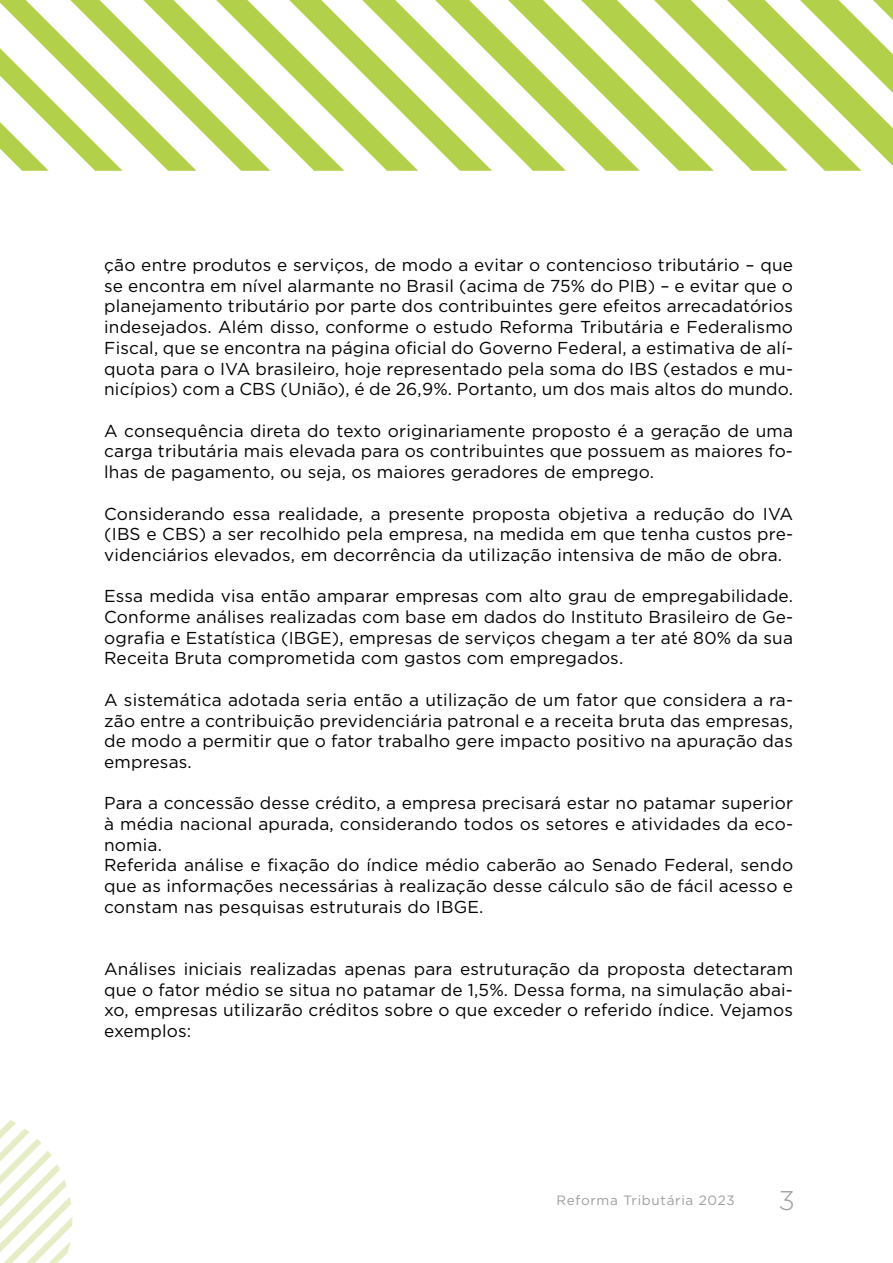
<style>
.page{position:relative;width:893px;height:1263px;background:#fff}
.page>*{position:absolute;margin:0;border:0;box-sizing:border-box;transform-origin:0 0}
.t1{font:300 27px "Gotham";color:#9d9d9c}
.t2{font:17.25px/20.7px "Gotham";letter-spacing:.01em;color:#000;text-align:justify}
.t3{font:13.5px "Gotham";letter-spacing:.05em;color:#9d9d9c}
</style>
<div class="page">
<svg style="left:0;top:1115px;width:72px;height:148px"></svg>
<svg style="left:0;top:0;width:893px;height:171px"></svg>
<p class="t2" style="left:104px;top:254px;width:690px">ção entre produtos e serviços, de modo a evitar o contencioso tributário – que se encontra em nível alarmante no Brasil (acima de 75% do PIB) – e evitar que o planejamento tributário por parte dos contribuintes gere efeitos arrecadatórios indesejados. Além disso, conforme o estudo Reforma Tributária e Federalismo Fiscal, que se encontra na página oficial do Governo Federal, a estimativa de alí&shy;quota para o IVA brasileiro, hoje representado pela soma do IBS (estados e mu&shy;nicípios) com a CBS (União), é de 26,9%. Portanto, um dos mais altos do mundo.</p>
<p class="t2" style="left:104px;top:420px;width:690px">A consequência direta do texto originariamente proposto é a geração de uma carga tributária mais elevada para os contribuintes que possuem as maiores fo&shy;lhas de pagamento, ou seja, os maiores geradores de emprego.</p>
<p class="t2" style="left:104px;top:503px;width:690px">Considerando essa realidade, a presente proposta objetiva a redução do IVA (IBS e CBS) a ser recolhido pela empresa, na medida em que tenha custos pre&shy;videnciários elevados, em decorrência da utilização intensiva de mão de obra.</p>
<p class="t2" style="left:104px;top:585px;width:690px">Essa medida visa então amparar empresas com alto grau de empregabilidade.<br>Conforme análises realizadas com base em dados do Instituto Brasileiro de Ge&shy;ografia e Estatística (IBGE), empresas de serviços chegam a ter até 80% da sua Receita Bruta comprometida com gastos com empregados.</p>
<p class="t2" style="left:104px;top:689px;width:690px">A sistemática adotada seria então a utilização de um fator que considera a ra&shy;zão entre a contribuição previdenciária patronal e a receita bruta das empresas, de modo a permitir que o fator trabalho gere impacto positivo na apuração das empresas.</p>
<p class="t2" style="left:104px;top:792px;width:690px;text-align:left">Para a concessão desse crédito, a empresa precisará estar no patamar superior à média nacional apurada, considerando todos os setores e atividades da eco&shy;nomia.<br>Referida análise e fixação do índice médio caberão ao Senado Federal, sendo que as informações necessárias à realização desse cálculo são de fácil acesso e constam nas pesquisas estruturais do IBGE.</p>
<p class="t2" style="left:104px;top:958px;width:690px">Análises iniciais realizadas apenas para estruturação da proposta detectaram que o fator médio se situa no patamar de 1,5%. Dessa forma, na simulação abai&shy;xo, empresas utilizarão créditos sobre o que exceder o referido índice. Vejamos exemplos:</p>
<p class="t3" style="left:557px;top:1191px;width:180px">Reforma Tributária 2023</p>
<h1 class="t1" style="left:779px;top:1183px;width:18px">3</h1>
</div>
